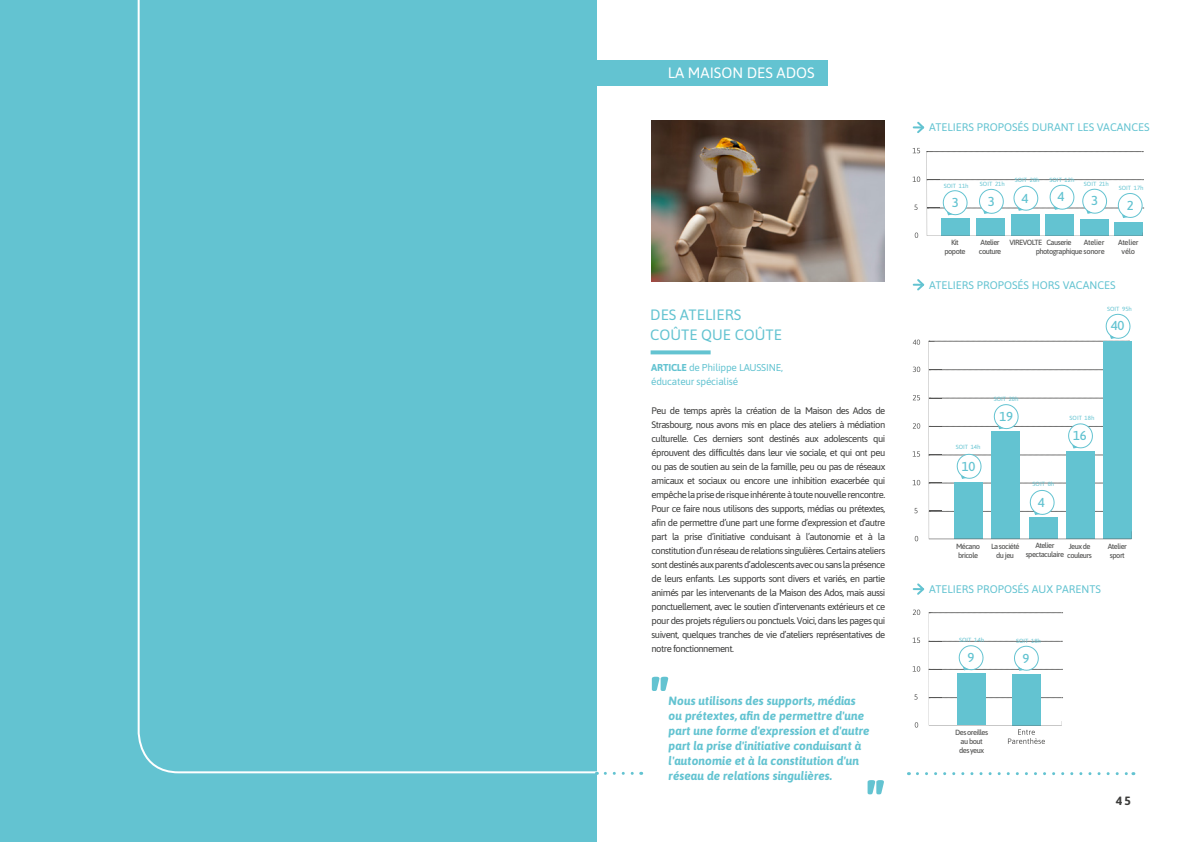
<style>
.page{position:relative;width:1191px;height:842px;background:#fff}
.page>*{position:absolute;margin:0;border:0;box-sizing:border-box;transform-origin:0 0}
.t1{font:15px/20px "Asap";color:#63c3d1}
.t2{font:15px "Asap";color:#fff}
.t3{font:500 13px "Asap";letter-spacing:-.02em;color:#63c3d1}
.t4{font:italic 700 12px/15px "Asap";color:#63c3d1}
.t5{font:700 12px "Asap";color:#3c3c3b}
.t6{font:11px "Asap";color:#63c3d1}
.t7{font:10px/14px "Asap";letter-spacing:-.02em;color:#63c3d1}
.t8{font:9.5px/14px "Asap";letter-spacing:-.06em;color:#3c3c3b;text-align:justify}
.t9{font:500 7.5px/9px "Asap";letter-spacing:-.07em;color:#575756;text-align:center}
.t10{font:500 7.5px/9px "Asap";letter-spacing:-.04em;color:#575756;text-align:center}
.t11{font:6px "Asap";color:#63c3d1}
.s1{font-weight:700}
</style>
<div class="page">
<div style="left:0;top:0;width:596px;height:842px;background:#63c3d1"></div>
<svg style="left:137px;top:0;width:489px;height:774px"></svg>
<div style="left:596px;top:60px;width:231px;height:25px;background:#63c3d1"></div>
<svg style="left:652px;top:677px;width:16px;height:14px"></svg>
<svg style="left:867px;top:780px;width:17px;height:14px"></svg>
<svg style="left:605px;top:772px;width:36px;height:3px"></svg>
<svg style="left:917px;top:772px;width:216px;height:3px"></svg>
<svg style="left:650px;top:350px;width:60px;height:4px"></svg>
<img style="left:651px;top:121px;width:234px;height:160px">
<svg style="left:912px;top:610px;width:8px;height:5px"></svg>
<svg style="left:912px;top:638px;width:8px;height:5px"></svg>
<svg style="left:912px;top:666px;width:8px;height:6px"></svg>
<svg style="left:914px;top:694px;width:3px;height:6px"></svg>
<svg style="left:914px;top:722px;width:4px;height:6px"></svg>
<svg style="left:928px;top:612px;width:134px;height:132px"></svg>
<svg style="left:928px;top:342px;width:203px;height:197px"></svg>
<svg style="left:912px;top:367px;width:8px;height:5px"></svg>
<svg style="left:928px;top:369px;width:202px;height:2px"></svg>
<svg style="left:913px;top:395px;width:7px;height:5px"></svg>
<svg style="left:912px;top:423px;width:8px;height:6px"></svg>
<svg style="left:912px;top:451px;width:8px;height:6px"></svg>
<svg style="left:912px;top:480px;width:8px;height:5px"></svg>
<svg style="left:914px;top:508px;width:3px;height:5px"></svg>
<svg style="left:914px;top:536px;width:4px;height:5px"></svg>
<svg style="left:928px;top:313px;width:203px;height:29px"></svg>
<svg style="left:912px;top:340px;width:8px;height:5px"></svg>
<svg style="left:928px;top:398px;width:202px;height:118px"></svg>
<svg style="left:912px;top:148px;width:8px;height:5px"></svg>
<svg style="left:912px;top:177px;width:8px;height:5px"></svg>
<svg style="left:914px;top:205px;width:3px;height:5px"></svg>
<svg style="left:914px;top:232px;width:4px;height:6px"></svg>
<svg style="left:926px;top:151px;width:217px;height:85px"></svg>
<svg style="left:913px;top:121px;width:12px;height:12px"></svg>
<svg style="left:913px;top:279px;width:12px;height:12px"></svg>
<svg style="left:913px;top:583px;width:12px;height:12px"></svg>
<h1 class="t2" style="left:668px;top:62px;width:148px">LA MAISON DES ADOS</h1>
<h1 class="t1" style="left:650px;top:304px;width:133px">DES ATELIERS<br>COÛTE QUE COÛTE</h1>
<p class="t7" style="left:651px;top:360px;width:133px"><span class="s1">ARTICLE</span> de Philippe LAUSSINE, éducateur spécialisé</p>
<p class="t8" style="left:651px;top:403px;width:235px">Peu de temps après la création de la Maison des Ados de Strasbourg, nous avons mis en place des ateliers à médiation culturelle. Ces derniers sont destinés aux adolescents qui éprouvent des difficultés dans leur vie sociale, et qui ont peu ou pas de soutien au sein de la famille, peu ou pas de réseaux amicaux et sociaux ou encore une inhibition exacerbée qui empêche la prise de risque inhérente à toute nouvelle rencontre.<br>Pour ce faire nous utilisons des supports, médias ou prétextes, afin de permettre d’une part une forme d’expression et d’autre part la prise d’initiative conduisant à l’autonomie et à la constitution d’un réseau de relations singulières. Certains ateliers sont destinés aux parents d’adolescents avec ou sans la présence de leurs enfants. Les supports sont divers et variés, en partie animés par les intervenants de la Maison des Ados, mais aussi ponctuellement, avec le soutien d’intervenants extérieurs et ce pour des projets réguliers ou ponctuels. Voici, dans les pages qui suivent, quelques tranches de vie d’ateliers représentatives de notre fonctionnement.</p>
<p class="t4" style="left:668px;top:693px;width:203px">Nous utilisons des supports, médias ou prétextes, afin de permettre d'une part une forme d'expression et d'autre part la prise d'initiative conduisant à l'autonomie et à la constitution d'un réseau de relations singulières.</p>
<p class="t6" style="left:929px;top:120px;width:222px">ATELIERS PROPOSÉS DURANT LES VACANCES</p>
<p class="t11" style="left:943px;top:181px;width:26px">SOIT 11h</p>
<p class="t11" style="left:980px;top:180px;width:26px">SOIT 21h</p>
<h2 class="t3" style="left:951px;top:193px;width:8px">3</h2>
<h2 class="t3" style="left:988px;top:192px;width:8px">3</h2>
<p class="t11" style="left:1014px;top:175px;width:26px">SOIT 28h</p>
<h2 class="t3" style="left:1021px;top:189px;width:8px">4</h2>
<p class="t11" style="left:1049px;top:175px;width:26px">SOIT 12h</p>
<h2 class="t3" style="left:1057px;top:188px;width:8px">4</h2>
<p class="t11" style="left:1084px;top:179px;width:26px">SOIT 21h</p>
<h2 class="t3" style="left:1091px;top:192px;width:8px">3</h2>
<p class="t11" style="left:1118px;top:184px;width:26px">SOIT 17h</p>
<h2 class="t3" style="left:1126px;top:196px;width:8px">2</h2>
<p class="t9" style="left:944px;top:237px;width:23px">Kit popote</p>
<p class="t9" style="left:1035px;top:237px;width:70px;text-align:right">Atelier photographique sonore</p>
<p class="t9" style="left:980px;top:237px;width:21px">Atelier</p>
<p class="t9" style="left:1009px;top:237px;width:34px">VIREVOLTE</p>
<p class="t9" style="left:979px;top:246px;width:24px">couture</p>
<p class="t9" style="left:1046px;top:237px;width:27px">Causerie</p>
<p class="t10" style="left:1118px;top:237px;width:22px">Atelier vélo</p>
<p class="t6" style="left:929px;top:277px;width:188px">ATELIERS PROPOSÉS HORS VACANCES</p>
<p class="t11" style="left:1107px;top:305px;width:26px">SOIT 95h</p>
<h2 class="t3" style="left:1110px;top:317px;width:15px">40</h2>
<p class="t11" style="left:955px;top:443px;width:26px">SOIT 14h</p>
<h2 class="t3" style="left:962px;top:457px;width:15px">10</h2>
<p class="t11" style="left:993px;top:394px;width:26px">SOIT 28h</p>
<h2 class="t3" style="left:999px;top:407px;width:15px">19</h2>
<p class="t11" style="left:1032px;top:479px;width:23px">SOIT 8h</p>
<h2 class="t3" style="left:1037px;top:493px;width:8px">4</h2>
<p class="t11" style="left:1069px;top:414px;width:26px">SOIT 18h</p>
<h2 class="t3" style="left:1073px;top:426px;width:15px">16</h2>
<p class="t9" style="left:956px;top:542px;width:25px;text-align:left">Mécano bricole</p>
<p class="t9" style="left:1035px;top:541px;width:21px">Atelier</p>
<p class="t9" style="left:1025px;top:542px;width:68px;line-height:8.5px;text-align:right">Jeux de<br>spectaculaire couleurs</p>
<p class="t9" style="left:1107px;top:541px;width:21px;text-align:left">Atelier sport</p>
<p class="t9" style="left:991px;top:541px;width:30px">La société du jeu</p>
<p class="t6" style="left:929px;top:581px;width:173px">ATELIERS PROPOSÉS AUX PARENTS</p>
<p class="t11" style="left:959px;top:636px;width:26px">SOIT 14h</p>
<p class="t11" style="left:1016px;top:637px;width:26px">SOIT 18h</p>
<h2 class="t3" style="left:967px;top:648px;width:8px">9</h2>
<h2 class="t3" style="left:1022px;top:649px;width:8px">9</h2>
<p class="t9" style="left:955px;top:727px;width:35px">Des oreilles au bout des yeux</p>
<p class="t5" style="left:1115px;top:792px;width:17px">45</p>
</div>
